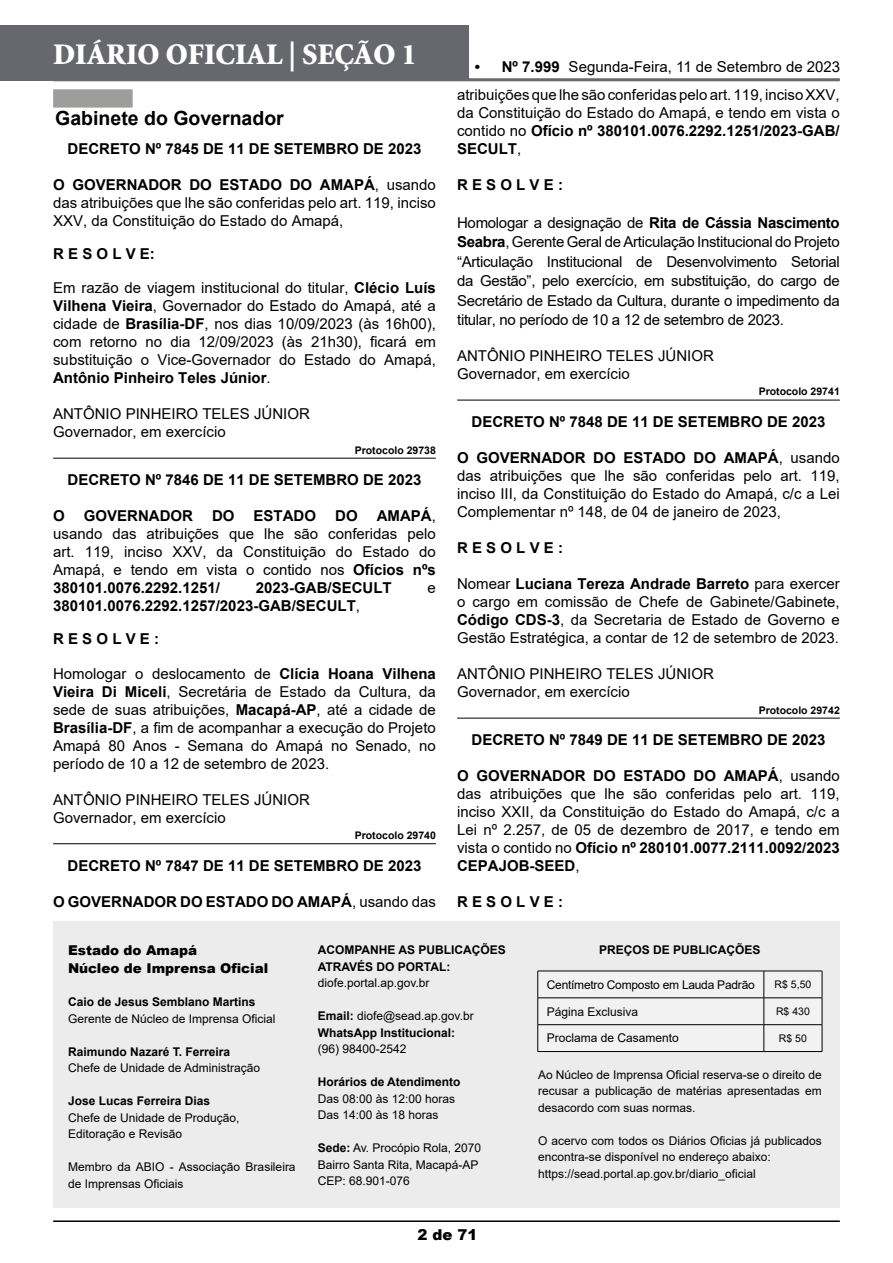
<style>
.page{position:relative;width:893px;height:1263px;background:#fff}
.page>*{position:absolute;margin:0;border:0;box-sizing:border-box;transform-origin:0 0}
.t1{font:900 30px "Minion";color:#fff}
.t2{font:700 19.5px "Arial";color:#000}
.t3{font:15px/18px "Arial";color:#000;text-align:justify}
.t4{font:700 15px "Arial";color:#000}
.t5{font:900 15px "Arial";color:#000}
.t6{font:900 13.5px/18px "Arial";color:#000}
.t7{font:12px/16.5px "Arial";color:#000}
.t8{font:700 12px/16.5px "Arial";color:#000}
.t9{font:12px "Arial";letter-spacing:-.02em;color:#000}
.t10{font:700 10.5px "Arial";color:#000}
.t11{font:10.5px "Arial";color:#000}
.s1{font-weight:700}
.s2{font-weight:400}
</style>
<div class="page">
<div style="left:53px;top:921px;width:787px;height:287px;background:#edecec"></div>
<svg style="left:537px;top:971px;width:286px;height:80px"></svg>
<hr style="left:538px;top:1051px;width:226px;height:1px;background:#000">
<hr style="left:764px;top:1051px;width:58px;height:1px;background:#000">
<hr style="left:53px;top:78px;width:787px;height:3px;background:#67686e">
<div style="left:0;top:26px;width:469px;height:55px;background:#67686e"></div>
<hr style="left:53px;top:1220px;width:787px;height:2px;background:#000">
<hr style="left:53px;top:458px;width:383px;height:1px;background:#000">
<hr style="left:53px;top:843px;width:383px;height:1px;background:#000">
<svg style="left:53px;top:89px;width:80px;height:19px;background:#a1a1a0"></svg>
<hr style="left:457px;top:400px;width:383px;height:1px;background:#000">
<hr style="left:457px;top:718px;width:383px;height:1px;background:#000">
<h1 class="t1" style="left:53px;top:39px;width:365px">DIÁRIO OFICIAL | SEÇÃO 1</h1>
<h2 class="t2" style="left:55px;top:105px;width:230px">Gabinete do Governador</h2>
<p class="t4" style="left:68px;top:138px;width:355px">DECRETO Nº 7845 DE 11 DE SETEMBRO DE 2023</p>
<p class="t3" style="left:53px;top:175px;width:384px"><span class="s1">O GOVERNADOR DO ESTADO DO AMAPÁ</span>, usando das atribuições que lhe são conferidas pelo art. 119, inciso XXV, da Constituição do Estado do Amapá,</p>
<p class="t4" style="left:53px;top:243px;width:103px">R E S O L V E:</p>
<p class="t3" style="left:53px;top:279px;width:384px">Em razão de viagem institucional do titular, <span class="s1">Clécio Luís Vilhena Vieira</span>, Governador do Estado do Amapá, até a cidade de <span class="s1">Brasília-DF</span>, nos dias 10/09/2023 (às 16h00), com retorno no dia 12/09/2023 (às 21h30), ficará em substituição o Vice-Governador do Estado do Amapá, <span class="s1">Antônio Pinheiro Teles Júnior</span>.</p>
<p class="t3" style="left:53px;top:405px;width:258px">ANTÔNIO PINHEIRO TELES JÚNIOR<br>Governador, em exercício</p>
<p class="t10" style="left:355px;top:442px;width:83px">Protocolo 29738</p>
<p class="t4" style="left:68px;top:469px;width:355px">DECRETO Nº 7846 DE 11 DE SETEMBRO DE 2023</p>
<p class="t4" style="left:53px;top:505px;width:13px">O</p>
<p class="t4" style="left:84px;top:505px;width:111px">GOVERNADOR</p>
<p class="t4" style="left:212px;top:505px;width:24px">DO</p>
<p class="t4" style="left:254px;top:505px;width:64px">ESTADO</p>
<p class="t4" style="left:335px;top:505px;width:24px">DO</p>
<p class="t3" style="left:53px;top:507px;width:384px;text-indent:324px"><span class="s1">AMAPÁ</span>, usando das atribuições que lhe são conferidas pelo art. 119, inciso XXV, da Constituição do Estado do Amapá, e tendo em vista o contido nos <span class="s1">Ofícios nºs 380101.0076.2292.1251/</span></p>
<p class="t4" style="left:256px;top:577px;width:137px">2023-GAB/SECULT</p>
<p class="t3" style="left:427px;top:579px;width:10px">e</p>
<p class="t4" style="left:53px;top:595px;width:308px">380101.0076.2292.1257/2023-GAB/SECULT<span class="s2">,</span></p>
<p class="t4" style="left:53px;top:628px;width:107px">R E S O L V E :</p>
<p class="t3" style="left:53px;top:664px;width:384px">Homologar o deslocamento de <span class="s1">Clícia Hoana Vilhena Vieira Di Miceli</span>, Secretária de Estado da Cultura, da sede de suas atribuições, <span class="s1">Macapá-AP</span>, até a cidade de <span class="s1">Brasília-DF</span>, a fim de acompanhar a execução do Projeto Amapá 80 Anos - Semana do Amapá no Senado, no período de 10 a 12 de setembro de 2023.</p>
<p class="t3" style="left:53px;top:790px;width:258px">ANTÔNIO PINHEIRO TELES JÚNIOR<br>Governador, em exercício</p>
<p class="t10" style="left:355px;top:828px;width:83px">Protocolo 29740</p>
<p class="t4" style="left:68px;top:855px;width:355px">DECRETO Nº 7847 DE 11 DE SETEMBRO DE 2023</p>
<p class="t4" style="left:53px;top:891px;width:384px">O GOVERNADOR DO ESTADO DO AMAPÁ<span class="s2">, usando das</span></p>
<p class="t3" style="left:475px;top:58px;width:367px"><span class="s1">• Nº 7.999</span> Segunda-Feira, 11 de Setembro de 2023</p>
<p class="t3" style="left:457px;top:86px;width:384px">atribuições que lhe são conferidas pelo art. 119, inciso XXV, da Constituição do Estado do Amapá, e tendo em vista o contido no <span class="s1">Ofício nº 380101.0076.2292.1251/2023-GAB/ SECULT</span>,</p>
<p class="t4" style="left:457px;top:174px;width:107px">R E S O L V E :</p>
<p class="t3" style="left:457px;top:213px;width:384px;line-height:19.5px">Homologar a designação de <span class="s1">Rita de Cássia Nascimento Seabra</span>, Gerente Geral de Articulação Institucional do Projeto “Articulação Institucional de Desenvolvimento Setorial da Gestão”, pelo exercício, em substituição, do cargo de Secretário de Estado da Cultura, durante o impedimento da titular, no período de 10 a 12 de setembro de 2023.</p>
<p class="t3" style="left:457px;top:347px;width:258px">ANTÔNIO PINHEIRO TELES JÚNIOR<br>Governador, em exercício</p>
<p class="t10" style="left:759px;top:384px;width:83px">Protocolo 29741</p>
<p class="t4" style="left:471px;top:411px;width:355px">DECRETO Nº 7848 DE 11 DE SETEMBRO DE 2023</p>
<p class="t3" style="left:457px;top:449px;width:384px"><span class="s1">O GOVERNADOR DO ESTADO DO AMAPÁ</span>, usando das atribuições que lhe são conferidas pelo art. 119, inciso III, da Constituição do Estado do Amapá, c/c a Lei Complementar nº 148, de 04 de janeiro de 2023,</p>
<p class="t4" style="left:457px;top:537px;width:107px">R E S O L V E :</p>
<p class="t3" style="left:457px;top:575px;width:384px">Nomear <span class="s1">Luciana Tereza Andrade Barreto</span> para exercer o cargo em comissão de Chefe de Gabinete/Gabinete, <span class="s1">Código CDS-3</span>, da Secretaria de Estado de Governo e Gestão Estratégica, a contar de 12 de setembro de 2023.</p>
<p class="t3" style="left:457px;top:665px;width:258px">ANTÔNIO PINHEIRO TELES JÚNIOR<br>Governador, em exercício</p>
<p class="t10" style="left:759px;top:702px;width:83px">Protocolo 29742</p>
<p class="t4" style="left:471px;top:729px;width:355px">DECRETO Nº 7849 DE 11 DE SETEMBRO DE 2023</p>
<p class="t3" style="left:457px;top:767px;width:384px"><span class="s1">O GOVERNADOR DO ESTADO DO AMAPÁ</span>, usando das atribuições que lhe são conferidas pelo art. 119, inciso XXII, da Constituição do Estado do Amapá, c/c a Lei nº 2.257, de 05 de dezembro de 2017, e tendo em vista o contido no <span class="s1">Ofício nº 280101.0077.2111.0092/2023<br>CEPAJOB-SEED</span>,</p>
<p class="t4" style="left:457px;top:891px;width:107px">R E S O L V E :</p>
<p class="t6" style="left:68px;top:941px;width:202px">Estado do Amapá<br>Núcleo de Imprensa Oficial</p>
<p class="t8" style="left:68px;top:994px;width:189px">Caio de Jesus Semblano Martins</p>
<p class="t7" style="left:68px;top:1010px;width:209px">Gerente de Núcleo de Imprensa Oficial</p>
<p class="t8" style="left:68px;top:1043px;width:164px">Raimundo Nazaré T. Ferreira</p>
<p class="t7" style="left:68px;top:1060px;width:194px">Chefe de Unidade de Administração</p>
<p class="t8" style="left:68px;top:1093px;width:144px">Jose Lucas Ferreira Dias</p>
<p class="t7" style="left:68px;top:1109px;width:173px">Chefe de Unidade de Produção,<br>Editoração e Revisão</p>
<p class="t7" style="left:68px;top:1159px;width:229px">Membro da ABIO - Associação Brasileira de Imprensas Oficiais</p>
<p class="t8" style="left:318px;top:942px;width:190px">ACOMPANHE AS PUBLICAÇÕES<br>ATRAVÉS DO PORTAL:</p>
<p class="t7" style="left:318px;top:975px;width:113px">diofe.portal.ap.gov.br</p>
<p class="t8" style="left:318px;top:1008px;width:158px">Email: <span class="s2">diofe@sead.ap.gov.br<br></span>WhatsApp Institucional:</p>
<p class="t7" style="left:318px;top:1041px;width:90px">(96) 98400-2542</p>
<p class="t8" style="left:318px;top:1074px;width:144px">Horários de Atendimento</p>
<p class="t7" style="left:318px;top:1090px;width:139px">Das 08:00 às 12:00 horas<br>Das 14:00 às 18 horas</p>
<p class="t7" style="left:318px;top:1140px;width:165px"><span class="s1">Sede:</span> Av. Procópio Rola, 2070<br>Bairro Santa Rita, Macapá-AP<br>CEP: 68.901-076</p>
<p class="t5" style="left:418px;top:1223px;width:62px">2 de 71</p>
<p class="t8" style="left:599px;top:942px;width:163px">PREÇOS DE PUBLICAÇÕES</p>
<p class="t9" style="left:547px;top:976px;width:209px">Centímetro Composto em Lauda Padrão</p>
<p class="t11" style="left:775px;top:977px;width:38px">R$ 5,50</p>
<p class="t7" style="left:547px;top:1003px;width:93px">Página Exclusiva</p>
<p class="t11" style="left:776px;top:1004px;width:35px">R$ 430</p>
<p class="t7" style="left:547px;top:1030px;width:134px">Proclama de Casamento</p>
<p class="t11" style="left:779px;top:1031px;width:30px">R$ 50</p>
<p class="t7" style="left:538px;top:1066px;width:285px;text-align:justify">Ao Núcleo de Imprensa Oficial reserva-se o direito de recusar a publicação de matérias apresentadas em desacordo com suas normas.</p>
<p class="t7" style="left:538px;top:1132px;width:285px">O acervo com todos os Diários Oficias já publicados encontra-se disponível no endereço abaixo: https://sead.portal.ap.gov.br/diario_oficial</p>
</div>
